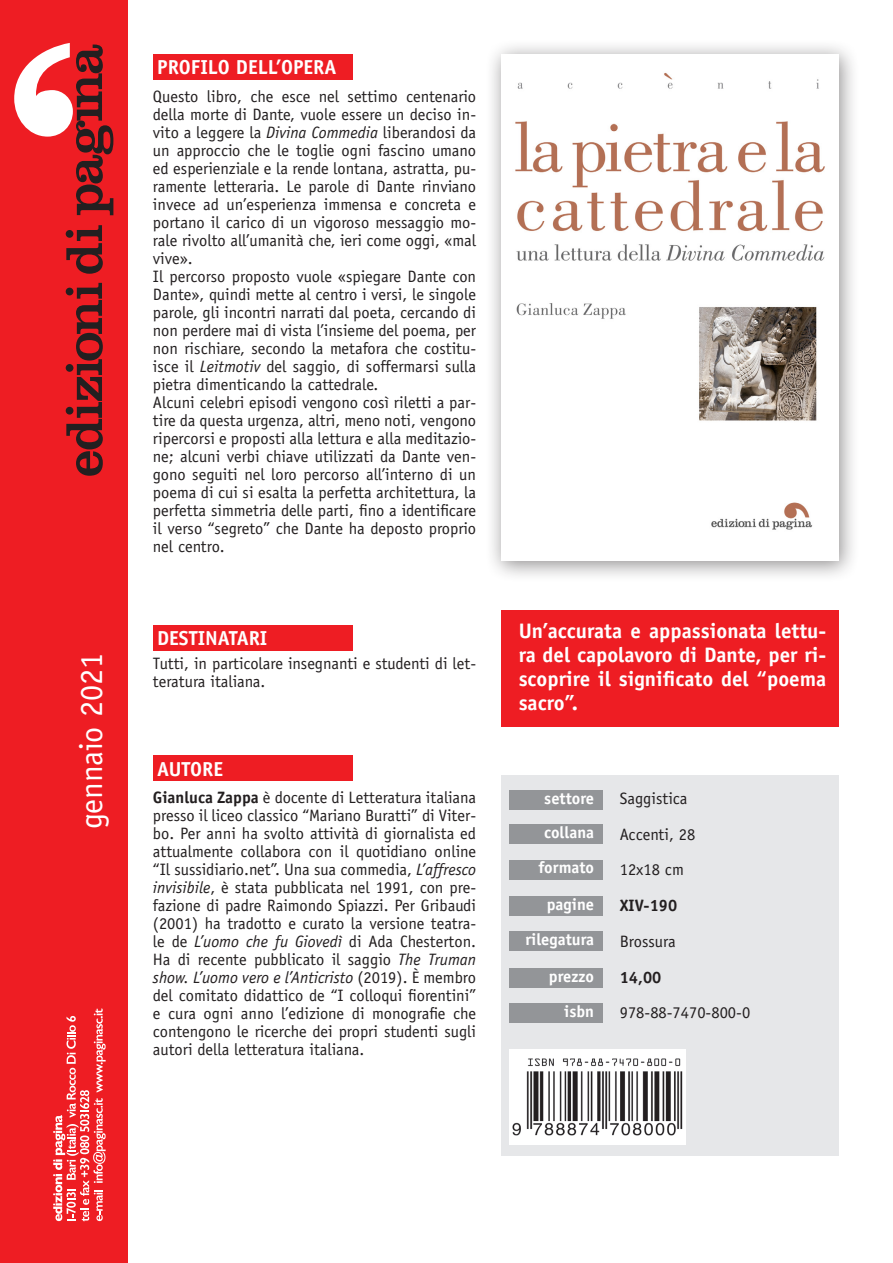
<style>
.page{position:relative;width:893px;height:1263px;background:#fff}
.page>*{position:absolute;margin:0;border:0;box-sizing:border-box;transform-origin:0 0}
.t1{font:32.25px "Officina Sans Std";color:#fff}
.t2{font:700 21px/24px "Officina Sans Std";color:#fff;text-align:justify}
.t3{font:700 20.25px "Officina Sans Std";color:#fff}
.t4{font:16.5px/18px "Officina Sans Std";color:#231f20;text-align:justify}
.t5{font:700 16.5px "Officina Sans Std";color:#fff}
.t6{font:700 16.5px "Officina Sans Std";color:#231f20}
.s1{font-style:italic}
.s2{font-weight:700}
</style>
<div class="page">
<div style="left:502px;top:775px;width:337px;height:381px;background:#e6e7e9"></div>
<div style="left:0;top:0;width:127px;height:1263px;background:#ee1d23"></div>
<svg style="left:66px;top:283px;width:37px;height:193px"></svg>
<svg style="left:66px;top:225px;width:37px;height:49px"></svg>
<svg style="left:14px;top:43px;width:99px;height:172px"></svg>
<svg style="left:53px;top:1008px;width:53px;height:213px"></svg>
<div style="left:485px;top:39px;width:375px;height:544px;background:#231f20;opacity:.5"></div>
<img style="left:502px;top:54px;width:337px;height:507px">
<div style="left:153px;top:54px;width:200px;height:26px;background:#ee1d23"></div>
<div style="left:153px;top:625px;width:200px;height:26px;background:#ee1d23"></div>
<div style="left:153px;top:756px;width:200px;height:25px;background:#ee1d23"></div>
<div style="left:502px;top:610px;width:337px;height:117px;background:#ee1d23"></div>
<div style="left:509px;top:791px;width:94px;height:19px;background:#939598"></div>
<div style="left:509px;top:825px;width:94px;height:19px;background:#939598"></div>
<div style="left:509px;top:897px;width:94px;height:19px;background:#939598"></div>
<div style="left:509px;top:968px;width:94px;height:19px;background:#939598"></div>
<div style="left:509px;top:860px;width:94px;height:19px;background:#939598"></div>
<div style="left:509px;top:932px;width:94px;height:19px;background:#939598"></div>
<div style="left:509px;top:1004px;width:94px;height:19px;background:#939598"></div>
<img style="left:510px;top:1049px;width:175px;height:95px">
<p class="t1" style="left:72px;top:829px;width:178px;rotate:-90deg">gennaio 2021</p>
<p class="t3" style="left:157px;top:55px;width:181px">PROFILO DELL’OPERA</p>
<p class="t4" style="left:153px;top:87px;width:325px">Questo libro, che esce nel settimo centenario della morte di Dante, vuole essere un deciso in&shy;vito a leggere la <span class="s1">Divina Commedia</span> liberandosi da un approccio che le toglie ogni fascino umano ed esperienziale e la rende lontana, astratta, pu&shy;ramente letteraria. Le parole di Dante rinviano invece ad un’esperienza immensa e concreta e portano il carico di un vigoroso messaggio mo&shy;rale rivolto all’umanità che, ieri come oggi, «mal vive».</p>
<p class="t4" style="left:153px;top:267px;width:325px">Il percorso proposto vuole «spiegare Dante con Dante», quindi mette al centro i versi, le singole parole, gli incontri narrati dal poeta, cercando di non perdere mai di vista l’insieme del poema, per non rischiare, secondo la metafora che costitu&shy;isce il <span class="s1">Leitmotiv</span> del saggio, di soffermarsi sulla pietra dimenticando la cattedrale.</p>
<p class="t4" style="left:153px;top:393px;width:325px">Alcuni celebri episodi vengono così riletti a par&shy;tire da questa urgenza, altri, meno noti, vengono ripercorsi e proposti alla lettura e alla meditazio&shy;ne; alcuni verbi chiave utilizzati da Dante ven&shy;gono seguiti nel loro percorso all’interno di un poema di cui si esalta la perfetta architettura, la perfetta simmetria delle parti, fino a identificare il verso “segreto” che Dante ha deposto proprio nel centro.</p>
<p class="t3" style="left:157px;top:626px;width:112px">DESTINATARI</p>
<p class="t4" style="left:153px;top:654px;width:325px;line-height:18.8px">Tutti, in particolare insegnanti e studenti di let&shy;teratura italiana.</p>
<p class="t3" style="left:157px;top:756px;width:68px">AUTORE</p>
<p class="t4" style="left:153px;top:789px;width:325px"><span class="s2">Gianluca Zappa</span> è docente di Letteratura italiana presso il liceo classico “Mariano Buratti” di Viter&shy;bo. Per anni ha svolto attività di giornalista ed attualmente collabora con il quotidiano online “Il sussidiario.net”. Una sua commedia, <span class="s1">L’affresco invisibile</span>, è stata pubblicata nel 1991, con pre&shy;fazione di padre Raimondo Spiazzi. Per Gribaudi (2001) ha tradotto e curato la versione teatra&shy;le de <span class="s1">L’uomo che fu Giovedì</span> di Ada Chesterton.<br>Ha di recente pubblicato il saggio <span class="s1">The Truman show. L’uomo vero e l’Anticristo</span> (2019). È membro del comitato didattico de “I colloqui fiorentini” e cura ogni anno l’edizione di monografie che contengono le ricerche dei propri studenti sugli autori della letteratura italiana.</p>
<p class="t2" style="left:519px;top:618px;width:309px">Un’accurata e appassionata lettu&shy;ra del capolavoro di Dante, per ri&shy;scoprire il significato del “poema sacro”.</p>
<p class="t5" style="left:544px;top:788px;width:51px">settore</p>
<p class="t5" style="left:544px;top:822px;width:52px">collana</p>
<p class="t5" style="left:538px;top:857px;width:57px">formato</p>
<p class="t5" style="left:547px;top:894px;width:49px">pagine</p>
<p class="t5" style="left:525px;top:929px;width:70px">rilegatura</p>
<p class="t5" style="left:549px;top:966px;width:47px">prezzo</p>
<p class="t5" style="left:564px;top:1001px;width:31px">isbn</p>
<p class="t4" style="left:620px;top:789px;width:69px">Saggistica</p>
<p class="t4" style="left:620px;top:825px;width:77px">Accenti, 28</p>
<p class="t4" style="left:620px;top:861px;width:66px">12x18 cm</p>
<p class="t6" style="left:620px;top:895px;width:59px">XIV-190</p>
<p class="t4" style="left:620px;top:932px;width:57px">Brossura</p>
<p class="t6" style="left:620px;top:966px;width:43px">14,00</p>
<p class="t4" style="left:620px;top:1004px;width:132px">978-88-7470-800-0</p>
</div>
